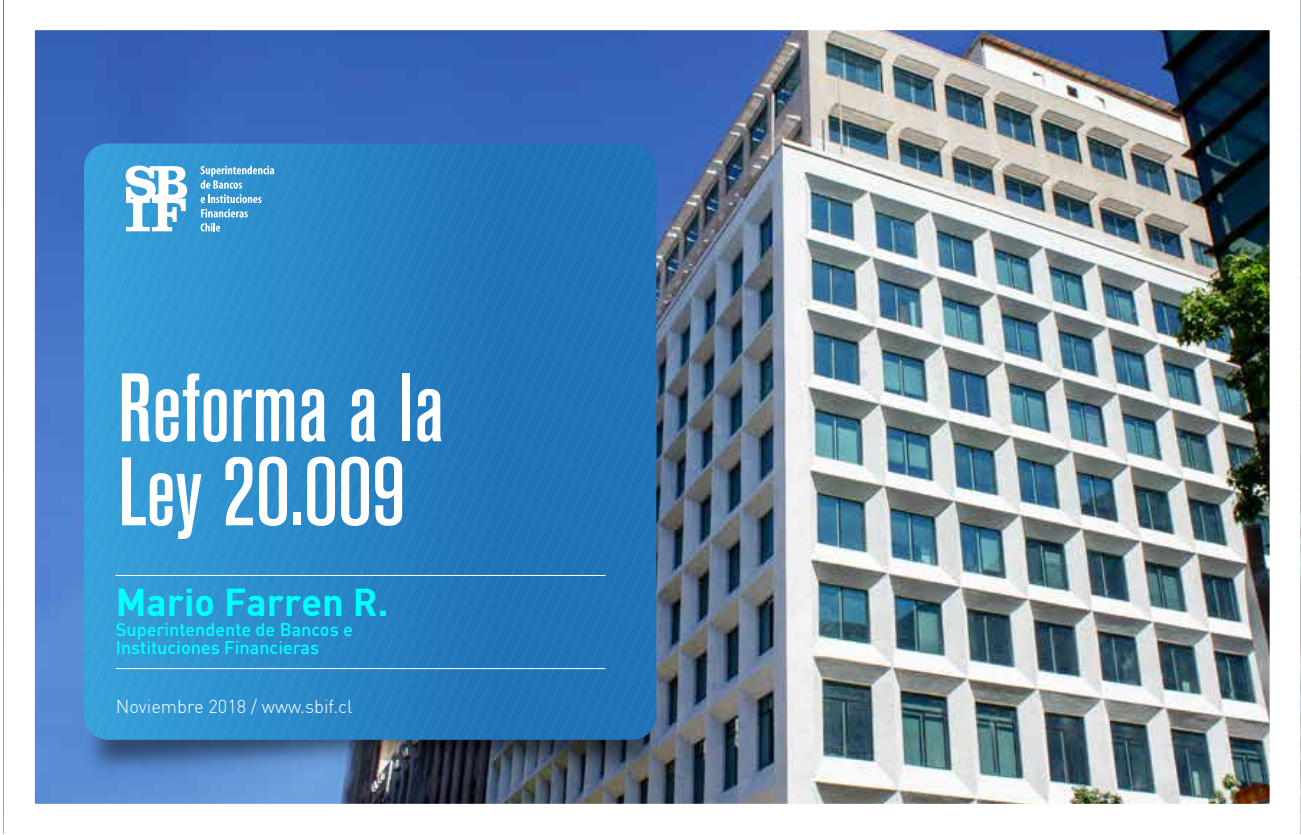
<style>
.page{position:relative;width:1301px;height:835px;background:#fff}
.page>*{position:absolute;margin:0;border:0;box-sizing:border-box;transform-origin:0 0}
.t1{font:500 96px/84px "Akzidenz Grot Con BQ";color:#fff}
.t2{font:38px "DIN Bold";color:#0ff}
.t3{font:300 18.4px "DIN";color:#fff}
.t4{font:500 18px/18px "DIN";color:#0ff}
</style>
<div class="page">
<img style="left:36px;top:32px;width:1232px;height:770px">
<img style="left:36px;top:641px;width:678px;height:161px">
<img style="left:657px;top:290px;width:35px;height:405px">
<svg style="left:84px;top:618px;width:57px;height:40px;background:#369fd9"></svg>
<svg style="left:179px;top:143px;width:311px;height:596px;background:#2a88c8"></svg>
<svg style="left:427px;top:174px;width:229px;height:565px;background:#2379bd"></svg>
<svg style="left:436px;top:179px;width:220px;height:560px;background:#2278bc"></svg>
<svg style="left:446px;top:184px;width:210px;height:555px;background:#27b"></svg>
<svg style="left:456px;top:189px;width:200px;height:550px;background:#2176bb"></svg>
<svg style="left:465px;top:194px;width:191px;height:545px;background:#2176ba"></svg>
<svg style="left:475px;top:199px;width:181px;height:540px;background:#2075b9"></svg>
<svg style="left:484px;top:204px;width:172px;height:535px;background:#2074b9"></svg>
<svg style="left:494px;top:209px;width:162px;height:530px;background:#1f73b8"></svg>
<svg style="left:503px;top:214px;width:153px;height:525px;background:#1f73b8"></svg>
<svg style="left:513px;top:219px;width:143px;height:520px;background:#1f73b8"></svg>
<svg style="left:522px;top:224px;width:134px;height:515px;background:#1f73b8"></svg>
<svg style="left:532px;top:229px;width:124px;height:510px;background:#1f73b8"></svg>
<svg style="left:541px;top:234px;width:115px;height:505px;background:#1f73b8"></svg>
<svg style="left:551px;top:239px;width:105px;height:500px;background:#1f73b8"></svg>
<svg style="left:560px;top:244px;width:96px;height:495px;background:#1f73b8"></svg>
<svg style="left:570px;top:249px;width:87px;height:490px;background:#2072b7"></svg>
<svg style="left:84px;top:143px;width:103px;height:475px;background:#3fa1d9"></svg>
<svg style="left:200px;top:223px;width:20px;height:8px"></svg>
<svg style="left:201px;top:209px;width:47px;height:8px"></svg>
<svg style="left:200px;top:165px;width:74px;height:38px;background:#5faad9"></svg>
<hr style="left:116px;top:575px;width:489px;height:1px;background:#fff">
<hr style="left:116px;top:668px;width:489px;height:1px;background:#fff">
<h1 class="t1" style="left:118px;top:368px;width:328px">Reforma a la<br>Ley 20.009</h1>
<h2 class="t2" style="left:116px;top:577px;width:274px">Mario Farren R.</h2>
<p class="t4" style="left:116px;top:619px;width:238px">Superintendente de Bancos e<br>Instituciones Financieras</p>
<p class="t3" style="left:116px;top:695px;width:238px">Noviembre 2018 / www.sbif.cl</p>
</div>
